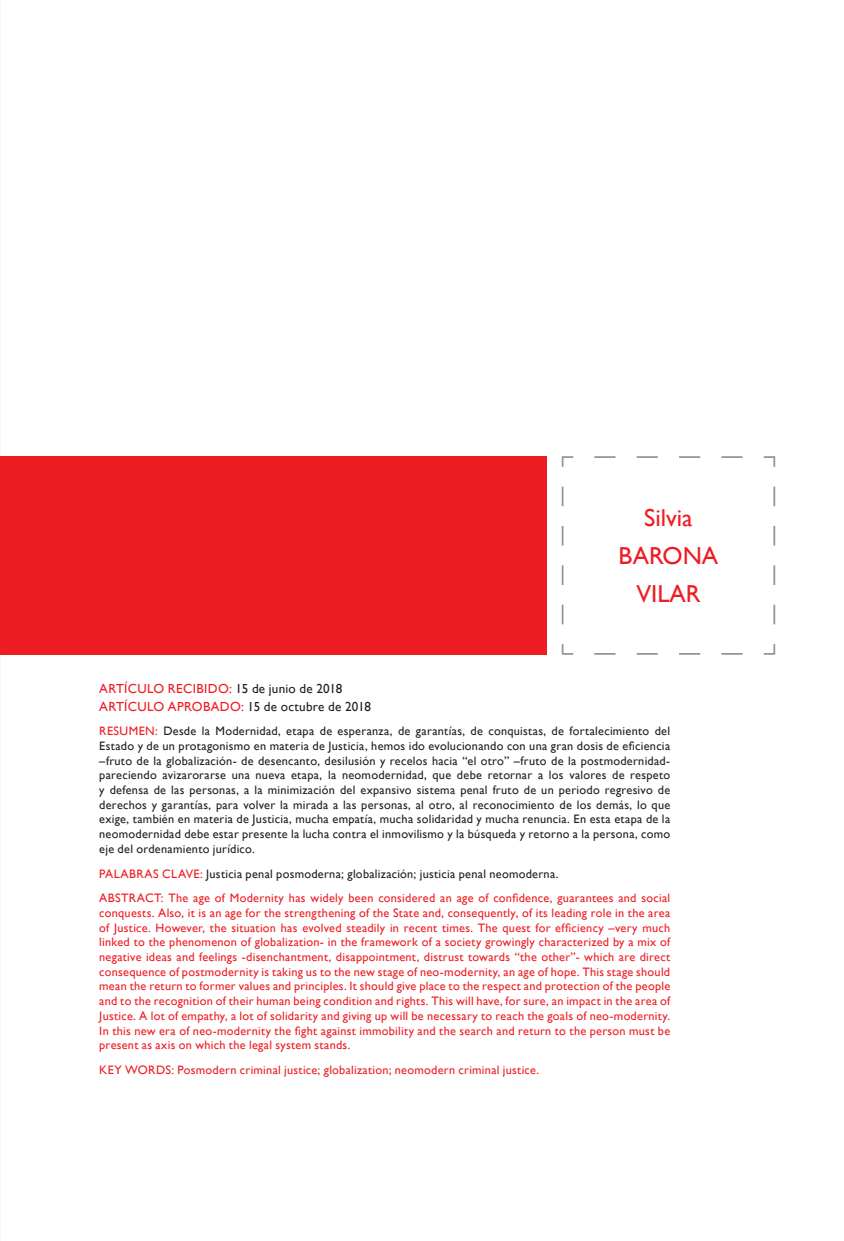
<style>
.page{position:relative;width:844px;height:1241px;background:#fff}
.page>*{position:absolute;margin:0;border:0;box-sizing:border-box;transform-origin:0 0}
.Cuerpo_central{font:24.5px "Gill Sans";color:#ee1d23}
.Cuerpo_central-2{font:13.12px "Gill Sans";letter-spacing:.02em;color:#ee1d23}
.Cuerpo_central-3{font:12.25px/14.7px "Gill Sans";letter-spacing:.02em;color:#ee1d23;text-align:justify}
.Cuerpo_central-4{font:12.25px/14.7px "Gill Sans";letter-spacing:.02em;color:#231f20;text-align:justify}
.s1{color:#231f20}
.s2{color:#ee1d23}
</style>
<div class="page">
<div style="left:0;top:456px;width:546px;height:198px;background:#ee1d23"></div>
<svg style="left:561px;top:456px;width:214px;height:199px"></svg>
<p class="Cuerpo_central" style="left:644px;top:503px;width:50px">Silvia</p>
<p class="Cuerpo_central" style="left:618px;top:541px;width:101px">BARONA</p>
<p class="Cuerpo_central" style="left:636px;top:579px;width:66px">VILAR</p>
<p class="Cuerpo_central-2" style="left:99px;top:680px;width:245px">ARTÍCULO RECIBIDO: <span class="s1">15 de junio de 2018</span></p>
<p class="Cuerpo_central-2" style="left:99px;top:698px;width:273px">ARTÍCULO APROBADO: <span class="s1">15 de octubre de 2018</span></p>
<p class="Cuerpo_central-4" style="left:99px;top:723px;width:572px"><span class="s2">RESUMEN:</span> Desde la Modernidad, etapa de esperanza, de garantías, de conquistas, de fortalecimiento del Estado y de un protagonismo en materia de Justicia, hemos ido evolucionando con una gran dosis de eficiencia –fruto de la globalización- de desencanto, desilusión y recelos hacia “el otro” –fruto de la postmodernidad&shy;pareciendo avizarorarse una nueva etapa, la neomodernidad, que debe retornar a los valores de respeto y defensa de las personas, a la minimización del expansivo sistema penal fruto de un periodo regresivo de derechos y garantías, para volver la mirada a las personas, al otro, al reconocimiento de los demás, lo que exige, también en materia de Justicia, mucha empatía, mucha solidaridad y mucha renuncia. En esta etapa de la neomodernidad debe estar presente la lucha contra el inmovilismo y la búsqueda y retorno a la persona, como eje del ordenamiento jurídico.</p>
<p class="Cuerpo_central-4" style="left:99px;top:865px;width:460px"><span class="s2">PALABRAS CLAVE:</span> Justicia penal posmoderna; globalización; justicia penal neomoderna.</p>
<p class="Cuerpo_central-3" style="left:99px;top:890px;width:572px">ABSTRACT: The age of Modernity has widely been considered an age of confidence, guarantees and social conquests. Also, it is an age for the strengthening of the State and, consequently, of its leading role in the area of Justice. However, the situation has evolved steadily in recent times. The quest for efficiency –very much linked to the phenomenon of globalization- in the framework of a society growingly characterized by a mix of negative ideas and feelings -disenchantment, disappointment, distrust towards “the other”- which are direct consequence of postmodernity is taking us to the new stage of neo-modernity, an age of hope. This stage should mean the return to former values and principles. It should give place to the respect and protection of the people and to the recognition of their human being condition and rights. This will have, for sure, an impact in the area of Justice. A lot of empathy, a lot of solidarity and giving up will be necessary to reach the goals of neo-modernity.<br>In this new era of neo-modernity the fight against immobility and the search and return to the person must be present as axis on which the legal system stands.</p>
<p class="Cuerpo_central-3" style="left:99px;top:1062px;width:441px">KEY WORDS: Posmodern criminal justice; globalization; neomodern criminal justice.</p>
</div>
